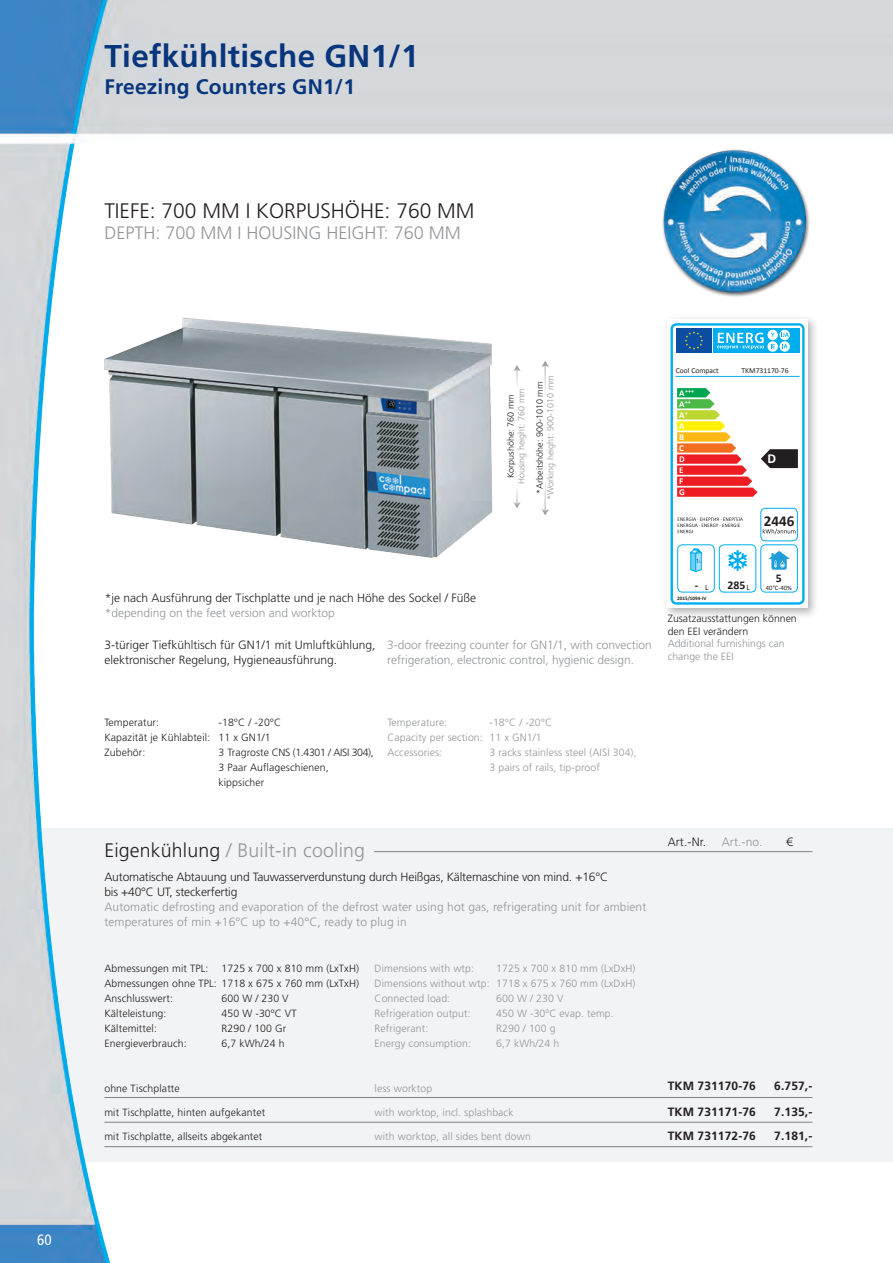
<style>
.page{position:relative;width:893px;height:1263px;background:#fff}
.page>*{position:absolute;margin:0;border:0;box-sizing:border-box;transform-origin:0 0}
.t1{font:700 31.5px "Frutiger LT Std";letter-spacing:.01em;color:#08357c}
.t2{font:300 21px "Frutiger LT Std";color:#231f20}
.t3{font:700 21px "Frutiger LT Std";letter-spacing:.01em;color:#08357c}
.t4{font:300 19.5px "Frutiger LT Std";letter-spacing:.01em;color:#939598}
.t5{font:300 18px "Frutiger LT Std";color:#939598}
.t6{font:700 15.15px "Calibri";color:#231f20}
.t7{font:condensed 15px "Frutiger LT Std";color:#fff}
.t8{font:700 13.65px "Calibri";color:#fff}
.t9{font:300 12px "Frutiger LT Std";color:#939598}
.t10{font:300 12px "Frutiger LT Std";color:#231f20}
.t11{font:700 12px "Frutiger LT Std";letter-spacing:.01em;color:#231f20}
.t12{font:700 11.85px "Calibri";color:#231f20}
.t13{font:300 10.5px/12.6px "Frutiger LT Std";letter-spacing:.01em;color:#231f20}
.t14{font:300 10.5px/15px "Frutiger LT Std";letter-spacing:.01em;color:#939598}
.t15{font:300 10.5px "Frutiger LT Std";letter-spacing:-.03em;color:#231f20}
.t16{font:300 9px/10.5px "Frutiger LT Std";color:#939598;text-align:center}
.t17{font:700 9px/11.1px "Calibri";color:#fff}
.t18{font:8.1px "Calibri";color:#231f20}
.t19{font:700 7.65px "Calibri";color:#231f20;scale:.94 1}
.t20{font:7.5px "Calibri";color:#231f20}
.t21{font:6.6px "Calibri";color:#231f20}
.t22{font:700 6.15px/11.1px "Calibri";color:#fff}
.t23{font:700 5.25px "Calibri";color:#231f20}
.t24{font:3.3px "Calibri";color:#231f20;scale:.94 1}
.s1{color:#231f20}
.s2{font-size:9px}
.s3{color:#939598}
</style>
<div class="page">
<img style="left:0;top:0;width:892px;height:1262px">
<svg style="left:541px;top:361px;width:8px;height:41px"></svg>
<svg style="left:541px;top:474px;width:8px;height:41px"></svg>
<svg style="left:513px;top:365px;width:8px;height:26px"></svg>
<svg style="left:513px;top:482px;width:8px;height:26px"></svg>
<img style="left:104px;top:318px;width:388px;height:260px">
<img style="left:662px;top:149px;width:150px;height:150px">
<div style="left:662px;top:314px;width:157px;height:305px;background:#231f20;opacity:.35"></div>
<svg style="left:667px;top:320px;width:140px;height:288px"></svg>
<hr style="left:374px;top:851px;width:438px;height:1px;background:#808285">
<hr style="left:104px;top:1097px;width:708px;height:1px;background:#808285">
<hr style="left:104px;top:1121px;width:708px;height:1px;background:#808285">
<hr style="left:104px;top:1146px;width:708px;height:1px;background:#808285">
<p class="t7" style="left:37px;top:1230px;width:16px">60</p>
<p class="t1" style="left:104px;top:38px;width:316px">Tiefkühltische GN1/1</p>
<p class="t3" style="left:104px;top:75px;width:252px">Freezing Counters GN1/1</p>
<p class="t2" style="left:104px;top:199px;width:371px">TIEFE: 700 MM I KORPUSHÖHE: 760 MM</p>
<p class="t5" style="left:104px;top:222px;width:358px">DEPTH: 700 MM I HOUSING HEIGHT: 760 MM</p>
<p class="t16" style="left:505px;top:484px;width:98px;rotate:-90deg"><span class="s1">Korpushöhe: 760 mm<br></span>Housing height: 760 mm</p>
<p class="t16" style="left:534px;top:500px;width:127px;rotate:-90deg"><span class="s1">*Arbeitshöhe: 900-1010 mm </span>*Working height: 900-1010 mm</p>
<p class="t20" style="left:675px;top:365px;width:44px">Cool Compact</p>
<p class="t20" style="left:741px;top:365px;width:49px">TKM731170-76</p>
<p class="t22" style="left:679px;top:385px;width:17px"><span class="s2">A</span>+++<br><span class="s2">A</span>++</p>
<p class="t17" style="left:679px;top:409px;width:7px">A<br>A<br>B<br>C<br>D<br>E<br>F<br>G</p>
<p class="t22" style="left:684px;top:407px;width:5px">+</p>
<p class="t8" style="left:767px;top:449px;width:10px">D</p>
<p class="t6" style="left:763px;top:511px;width:32px">2446</p>
<p class="t10" style="left:105px;top:591px;width:373px">*je nach Ausführung der Tischplatte und je nach Höhe des Sockel / Füße</p>
<p class="t9" style="left:105px;top:606px;width:232px">*depending on the feet version and worktop</p>
<p class="t10" style="left:104px;top:638px;width:272px">3-türiger Tiefkühltisch für GN1/1 mit Umluftkühlung,</p>
<p class="t10" style="left:104px;top:653px;width:234px">elektronischer Regelung, Hygieneausführung.</p>
<p class="t9" style="left:387px;top:638px;width:266px">3-door freezing counter for GN1/1, with convection</p>
<p class="t9" style="left:387px;top:653px;width:248px">refrigeration, electronic control, hygienic design.</p>
<p class="t12" style="left:694px;top:578px;width:5px">-</p>
<p class="t12" style="left:727px;top:578px;width:19px">285</p>
<p class="t18" style="left:705px;top:582px;width:5px">L</p>
<p class="t18" style="left:746px;top:582px;width:5px">L</p>
<p class="t23" style="left:677px;top:594px;width:31px">2015/1094-IV</p>
<p class="t19" style="left:777px;top:570px;width:5px">5</p>
<p class="t24" style="left:771px;top:580px;width:17px">40°C | 40%</p>
<p class="t12" style="left:775px;top:570px;width:7px">5</p>
<p class="t21" style="left:765px;top:583px;width:27px">40°C-40%</p>
<p class="t13" style="left:667px;top:612px;width:130px">Zusatzausstattungen können den EEI verändern<br><span class="s3">Additional furnishings can change the EEI</span></p>
<p class="t13" style="left:104px;top:716px;width:56px">Temperatur:</p>
<p class="t13" style="left:218px;top:716px;width:64px">-18°C / -20°C</p>
<p class="t13" style="left:104px;top:731px;width:168px">Kapazität je Kühlabteil: 11 x GN1/1</p>
<p class="t13" style="left:104px;top:746px;width:43px">Zubehör:</p>
<p class="t15" style="left:218px;top:746px;width:157px">3 Tragroste CNS (1.4301 / AISI 304),</p>
<p class="t13" style="left:218px;top:760px;width:112px;line-height:15px">3 Paar Auflageschienen, kippsicher</p>
<p class="t14" style="left:387px;top:715px;width:61px">Temperature:</p>
<p class="t14" style="left:489px;top:715px;width:64px">-18°C / -20°C</p>
<p class="t14" style="left:387px;top:730px;width:156px">Capacity per section: 11 x GN1/1</p>
<p class="t14" style="left:387px;top:745px;width:56px">Accessories:</p>
<p class="t14" style="left:489px;top:745px;width:149px">3 racks stainless steel (AISI 304),<br>3 pairs of rails, tip-proof</p>
<p class="t4" style="left:104px;top:839px;width:262px"><span class="s1">Eigenkühlung</span> / Built-in cooling</p>
<p class="t10" style="left:104px;top:869px;width:505px">Automatische Abtauung und Tauwasserverdunstung durch Heißgas, Kältemaschine von mind. +16°C</p>
<p class="t10" style="left:104px;top:884px;width:134px">bis +40°C UT, steckerfertig</p>
<p class="t9" style="left:104px;top:899px;width:543px">Automatic defrosting and evaporation of the defrost water using hot gas, refrigerating unit for ambient</p>
<p class="t9" style="left:104px;top:914px;width:304px">temperatures of min +16°C up to +40°C, ready to plug in</p>
<p class="t13" style="left:104px;top:962px;width:256px">Abmessungen mit TPL: 1725 x 700 x 810 mm (LxTxH)</p>
<p class="t14" style="left:374px;top:961px;width:101px">Dimensions with wtp:</p>
<p class="t14" style="left:496px;top:961px;width:141px">1725 x 700 x 810 mm (LxDxH)</p>
<p class="t13" style="left:104px;top:977px;width:256px">Abmessungen ohne TPL: 1718 x 675 x 760 mm (LxTxH)</p>
<p class="t14" style="left:374px;top:976px;width:262px">Dimensions without wtp: 1718 x 675 x 760 mm (LxDxH)</p>
<p class="t13" style="left:104px;top:992px;width:70px">Anschlusswert:</p>
<p class="t13" style="left:221px;top:992px;width:69px">600 W / 230 V</p>
<p class="t14" style="left:374px;top:991px;width:77px">Connected load:</p>
<p class="t14" style="left:496px;top:991px;width:69px">600 W / 230 V</p>
<p class="t13" style="left:104px;top:1007px;width:64px">Kälteleistung:</p>
<p class="t13" style="left:221px;top:1007px;width:77px">450 W -30ºC VT</p>
<p class="t14" style="left:374px;top:1006px;width:98px">Refrigeration output:</p>
<p class="t14" style="left:496px;top:1006px;width:119px">450 W -30ºC evap. temp.</p>
<p class="t13" style="left:104px;top:1022px;width:54px">Kältemittel:</p>
<p class="t13" style="left:221px;top:1022px;width:66px">R290 / 100 Gr</p>
<p class="t14" style="left:374px;top:1021px;width:55px">Refrigerant:</p>
<p class="t14" style="left:496px;top:1021px;width:61px">R290 / 100 g</p>
<p class="t13" style="left:104px;top:1037px;width:84px">Energieverbrauch:</p>
<p class="t13" style="left:221px;top:1037px;width:65px">6,7 kWh/24 h</p>
<p class="t14" style="left:374px;top:1036px;width:98px">Energy consumption:</p>
<p class="t14" style="left:496px;top:1036px;width:65px">6,7 kWh/24 h</p>
<p class="t13" style="left:104px;top:1082px;width:77px">ohne Tischplatte</p>
<p class="t14" style="left:374px;top:1081px;width:59px">less worktop</p>
<p class="t13" style="left:104px;top:1106px;width:162px">mit Tischplatte, hinten aufgekantet</p>
<p class="t14" style="left:374px;top:1105px;width:140px">with worktop, incl. splashback</p>
<p class="t13" style="left:104px;top:1130px;width:159px">mit Tischplatte, allseits abgekantet</p>
<p class="t14" style="left:374px;top:1129px;width:158px">with worktop, all sides bent down</p>
<p class="t10" style="left:667px;top:834px;width:40px">Art.-Nr.</p>
<p class="t9" style="left:721px;top:834px;width:42px">Art.-no.</p>
<p class="t10" style="left:786px;top:834px;width:8px">€</p>
<p class="t11" style="left:667px;top:1078px;width:90px">TKM 731170-76</p>
<p class="t11" style="left:667px;top:1104px;width:90px">TKM 731171-76</p>
<p class="t11" style="left:774px;top:1078px;width:40px">6.757,-</p>
<p class="t11" style="left:774px;top:1104px;width:40px">7.135,-</p>
<p class="t11" style="left:667px;top:1128px;width:90px">TKM 731172-76</p>
<p class="t11" style="left:774px;top:1128px;width:40px">7.181,-</p>
</div>
